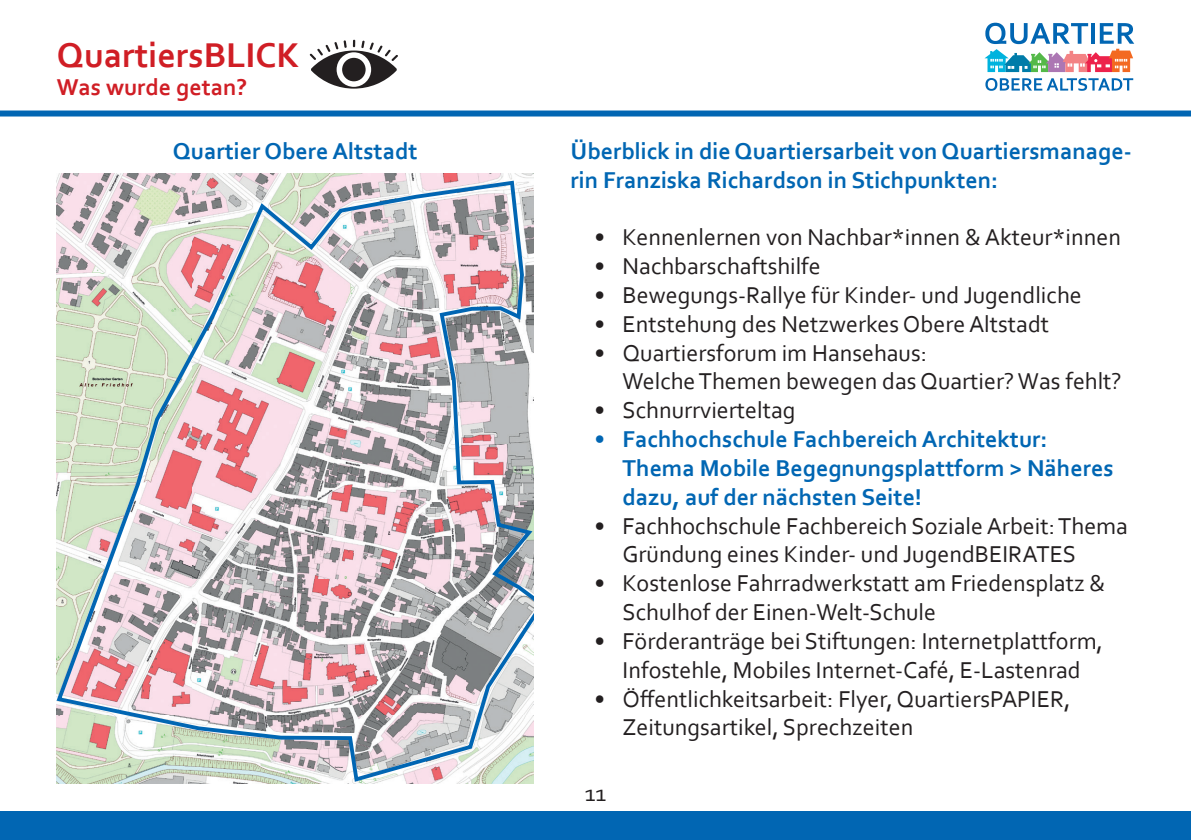
<style>
.page{position:relative;width:1191px;height:840px;background:#fff}
.page>*{position:absolute;margin:0;border:0;box-sizing:border-box;transform-origin:0 0}
.t1{font:700 36px "Corbel";color:#d01e25}
.t2{font:24px/28.8px "Corbel";color:#231f20}
.t3{font:700 24px/28.8px "Corbel";color:#0166b3}
.t4{font:700 24px "Corbel";color:#d01e25}
</style>
<div class="page">
<div style="left:0;top:811px;width:1191px;height:28px;background:#0166b3"></div>
<svg style="left:985px;top:78px;width:148px;height:13px"></svg>
<svg style="left:984px;top:23px;width:150px;height:49px"></svg>
<div style="left:0;top:110px;width:1191px;height:6px;background:#0166b3"></div>
<svg style="left:57px;top:178px;width:476px;height:604px"></svg>
<svg style="left:310px;top:40px;width:88px;height:49px"></svg>
<h1 class="t1" style="left:57px;top:32px;width:244px">QuartiersBLICK</h1>
<p class="t4" style="left:57px;top:72px;width:192px">Was wurde getan?</p>
<p class="t3" style="left:173px;top:136px;width:246px">Quartier Obere Altstadt</p>
<p class="t3" style="left:570px;top:136px;width:562px">Überblick in die Quartiersarbeit von Quartiersmanage&shy;rin Franziska Richardson in Stichpunkten:</p>
<p class="t2" style="left:594px;top:222px;width:528px">• Kennenlernen von Nachbar*innen &amp; Akteur*innen</p>
<p class="t2" style="left:594px;top:251px;width:228px">• Nachbarschaftshilfe</p>
<p class="t2" style="left:594px;top:280px;width:489px">• Bewegungs-Rallye für Kinder- und Jugendliche</p>
<p class="t2" style="left:594px;top:308px;width:456px">• Entstehung des Netzwerkes Obere Altstadt</p>
<p class="t2" style="left:622px;top:337px;width:501px;text-indent:-28px">• Quartiersforum im Hansehaus:<br>Welche Themen bewegen das Quartier? Was fehlt?</p>
<p class="t2" style="left:594px;top:395px;width:203px">• Schnurrvierteltag</p>
<p class="t3" style="left:622px;top:424px;width:492px;text-indent:-28px">• Fachhochschule Fachbereich Architektur:<br>Thema Mobile Begegnungsplattform &gt; Näheres dazu, auf der nächsten Seite!</p>
<p class="t2" style="left:622px;top:510px;width:507px;text-indent:-28px">• Fachhochschule Fachbereich Soziale Arbeit: Thema<br>Gründung eines Kinder- und JugendBEIRATES</p>
<p class="t2" style="left:622px;top:568px;width:484px;text-indent:-28px">• Kostenlose Fahrradwerkstatt am Friedensplatz &amp;<br>Schulhof der Einen-Welt-Schule</p>
<p class="t2" style="left:594px;top:625px;width:510px;text-align:center">• Förderanträge bei Stiftungen: Internetplattform,<br>Infostehle, Mobiles Internet-Café, E-Lastenrad</p>
<p class="t2" style="left:622px;top:683px;width:449px;text-indent:-28px">• Öffentlichkeitsarbeit: Flyer, QuartiersPAPIER,<br>Zeitungsartikel, Sprechzeiten</p>
<p class="t2" style="left:585px;top:777px;width:23px">11</p>
</div>
